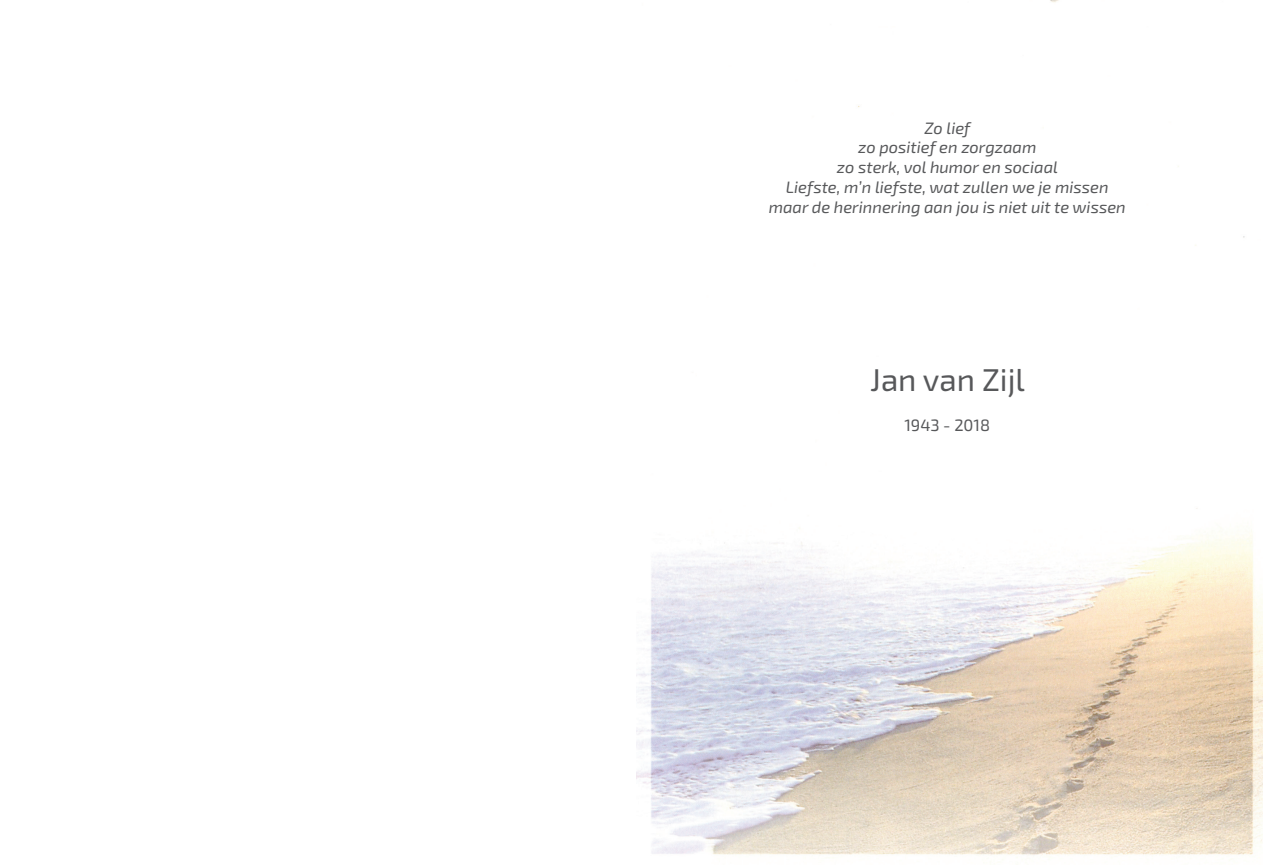
<style>
.page{position:relative;width:1263px;height:868px;background:#fff}
.page>*{position:absolute;margin:0;border:0;box-sizing:border-box;transform-origin:0 0}
.t1{font:31.5px "Exo 2.0";color:#57585a}
.t2{font:italic 16.5px/19.8px "Exo 2.0";color:#57585a;text-align:center}
.t3{font:16.5px "Exo 2.0";color:#57585a}
</style>
<div class="page">
<img style="left:637px;top:0;width:626px;height:861px">
<p class="t2" style="left:769px;top:118px;width:359px">Zo lief<br>zo positief en zorgzaam<br>zo sterk, vol humor en sociaal<br>Liefste, m’n liefste, wat zullen we je missen maar de herinnering aan jou is niet uit te wissen</p>
<h1 class="t1" style="left:870px;top:362px;width:156px">Jan van Zijl</h1>
<p class="t3" style="left:904px;top:415px;width:87px">1943 - 2018</p>
</div>
